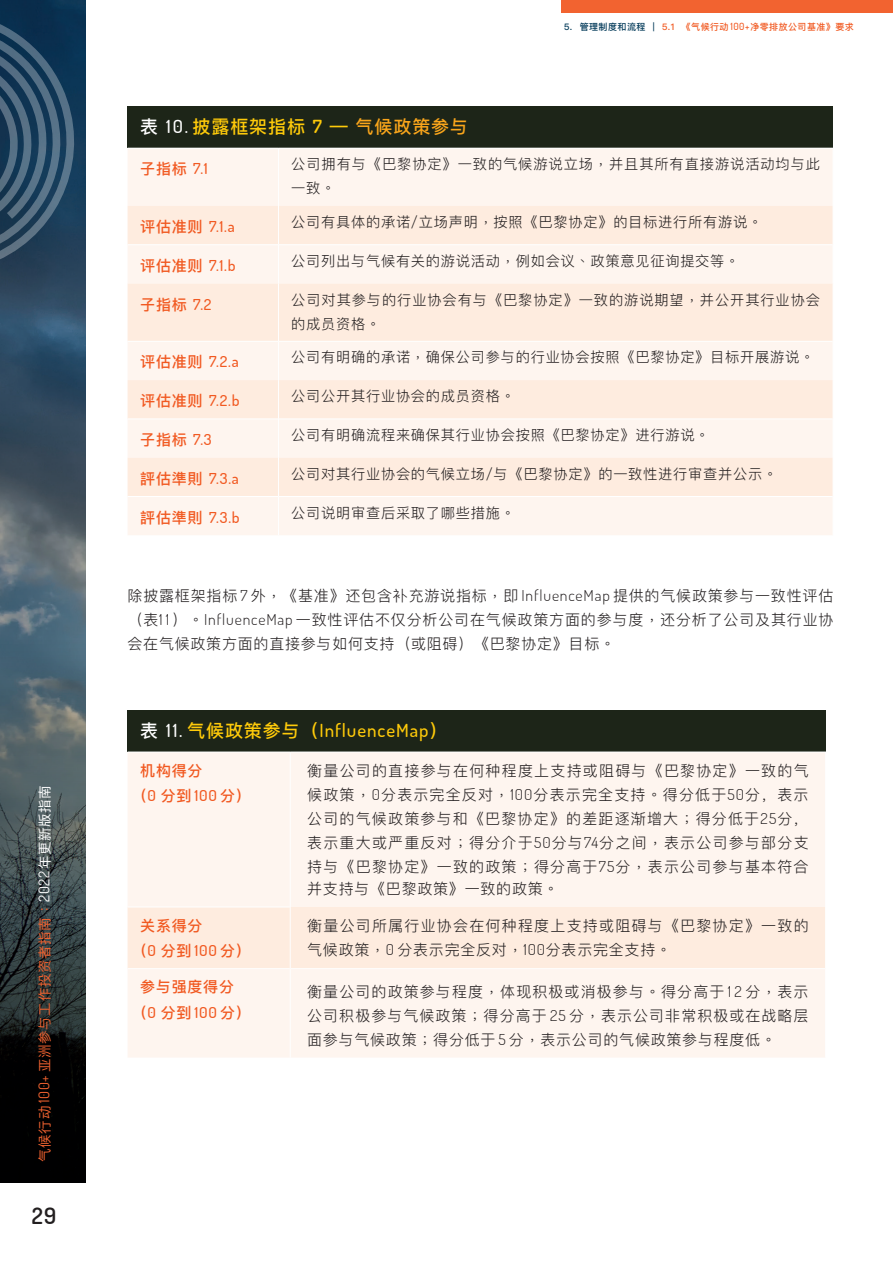
<style>
.page{position:relative;width:893px;height:1263px;background:#fff}
.page>*{position:absolute;margin:0;border:0;box-sizing:border-box;transform-origin:0 0}
.t1{font:600 22.5px "Dosis";color:#231f20}
.t2{font:500 18px "Dosis";letter-spacing:.05em;color:#feca0a;scale:1.05 1}
.t3{font:500 18px "Ping Fang SC";letter-spacing:.05em;color:#feca0a}
.t4{font:300 15px/24px "Ping Fang SC";letter-spacing:.055em;color:#231f20;text-align:justify}
.t5{font:500 15px/25.2px "Ping Fang SC";letter-spacing:.05em;color:#f15921}
.t6{font:300 15px/24px "Ping Fang SC";letter-spacing:.08em;color:#231f20}
.t7{font:500 15px "Dosis";color:#f15921;scale:1.05 1}
.t8{font:300 14.25px/24px "Ping Fang SC";letter-spacing:.05em;color:#231f20}
.t9{font:13.5px "Ping Fang SC";letter-spacing:.05em;color:#f26330}
.t10{font:500 9px "Ping Fang SC";letter-spacing:.05em;color:#f15921}
.s1{font-family:"Dosis";font-size:14.85px}
.s2{font-family:"Dosis";font-size:14.85px;color:#fff}
.s3{color:#fff}
.s4{color:#043b5a}
.s5{font-family:"Dosis";font-size:9.9px}
.s6{font-family:"Dosis";color:#fff}
.s7{font-family:"Dosis";font-weight:600}
.s8{color:#f9a51b}
.s9{font-family:"Dosis"}
.s10{font-family:"Ping Fang SC"}
.s11{font-family:"Ping Fang SC";color:#fff}
</style>
<div class="page">
<img style="left:0;top:0;width:85px;height:640px">
<svg style="left:0;top:640px;width:85px;height:542px;background:#313b3e"></svg>
<svg style="left:0;top:12px;width:76px;height:262px;background:#2c4b65"></svg>
<div style="left:128px;top:710px;width:698px;height:42px;background:#1d2518"></div>
<div style="left:128px;top:753px;width:697px;height:304px;background:#fef5ef"></div>
<div style="left:128px;top:907px;width:697px;height:61px;background:#feecdf"></div>
<hr style="left:128px;top:907px;width:162px;height:1px;background:#fff">
<hr style="left:128px;top:968px;width:162px;height:1px;background:#fff">
<hr style="left:291px;top:968px;width:534px;height:1px;background:#fff">
<hr style="left:290px;top:752px;width:1px;height:155px;background:#fff">
<hr style="left:290px;top:907px;width:1px;height:62px;background:#fff">
<hr style="left:290px;top:969px;width:1px;height:88px;background:#fff">
<div style="left:128px;top:106px;width:705px;height:42px;background:#1d2518"></div>
<div style="left:128px;top:149px;width:705px;height:386px;background:#fef5ef"></div>
<svg style="left:128px;top:206px;width:705px;height:290px;fill:#feecdf"></svg>
<hr style="left:128px;top:244px;width:150px;height:1px;background:#fff">
<hr style="left:128px;top:341px;width:150px;height:1px;background:#fff">
<hr style="left:128px;top:418px;width:150px;height:1px;background:#fff">
<hr style="left:128px;top:496px;width:150px;height:1px;background:#fff">
<hr style="left:279px;top:244px;width:554px;height:1px;background:#fff">
<hr style="left:279px;top:341px;width:554px;height:1px;background:#fff">
<hr style="left:279px;top:418px;width:554px;height:1px;background:#fff">
<hr style="left:279px;top:496px;width:554px;height:1px;background:#fff">
<hr style="left:278px;top:206px;width:1px;height:39px;background:#fff">
<hr style="left:278px;top:284px;width:1px;height:57px;background:#fff">
<hr style="left:278px;top:380px;width:1px;height:39px;background:#fff">
<hr style="left:278px;top:458px;width:1px;height:38px;background:#fff">
<hr style="left:278px;top:149px;width:1px;height:57px;background:#fff">
<hr style="left:278px;top:245px;width:1px;height:39px;background:#fff">
<hr style="left:278px;top:341px;width:1px;height:39px;background:#fff">
<hr style="left:278px;top:419px;width:1px;height:39px;background:#fff">
<hr style="left:278px;top:496px;width:1px;height:39px;background:#fff">
<div style="left:561px;top:0;width:332px;height:13px;background:#f26330"></div>
<p class="t9" style="left:36px;top:1162px;width:378px;rotate:-90deg">气候行动 <span class="s1">100+</span> 亚洲参与工作投资者指南：<span class="s2">2022</span><span class="s3">年更新版指南</span></p>
<h1 class="t1" style="left:32px;top:1201px;width:26px">29</h1>
<p class="t10" style="left:564px;top:21px;width:291px"><span class="s4">5. 管理制度和流程 |</span> 5.1 《气候行动 <span class="s5">100+</span>净零排放公司基准》要求</p>
<p class="t3" style="left:140px;top:116px;width:329px"><span class="s3">表</span> <span class="s6">10.</span> 披露框架指标 <span class="s7">7</span> — <span class="s8">气候政策参与</span></p>
<p class="t5" style="left:140px;top:156px;width:69px">子指标 <span class="s9">7.1</span></p>
<p class="t8" style="left:291px;top:152px;width:530px">公司拥有与《巴黎协定》一致的气候游说立场，并且其所有直接游说活动均与此一致。</p>
<p class="t7" style="left:140px;top:216px;width:91px"><span class="s10">评估准则</span> 7.1.a</p>
<p class="t8" style="left:291px;top:210px;width:472px">公司有具体的承诺/立场声明，按照《巴黎协定》的目标进行所有游说。</p>
<p class="t7" style="left:140px;top:255px;width:92px"><span class="s10">评估准则</span> 7.1.b</p>
<p class="t8" style="left:291px;top:248px;width:450px">公司列出与气候有关的游说活动，例如会议、政策意见征询提交等。</p>
<p class="t5" style="left:140px;top:291px;width:73px">子指标 <span class="s9">7.2</span></p>
<p class="t8" style="left:291px;top:287px;width:530px">公司对其参与的行业协会有与《巴黎协定》一致的游说期望，并公开其行业协会的成员资格。</p>
<p class="t7" style="left:140px;top:351px;width:95px"><span class="s10">评估准则</span> 7.2.a</p>
<p class="t8" style="left:291px;top:345px;width:524px">公司有明确的承诺，确保公司参与的行业协会按照《巴黎协定》目标开展游说。</p>
<p class="t7" style="left:140px;top:390px;width:96px"><span class="s10">评估准则</span> 7.2.b</p>
<p class="t8" style="left:291px;top:384px;width:225px">公司公开其行业协会的成员资格。</p>
<p class="t5" style="left:140px;top:427px;width:73px">子指标 <span class="s9">7.3</span></p>
<p class="t8" style="left:291px;top:423px;width:420px">公司有明确流程来确保其行业协会按照《巴黎协定》进行游说。</p>
<p class="t7" style="left:140px;top:468px;width:95px"><span class="s10">評估準則</span> 7.3.a</p>
<p class="t8" style="left:291px;top:461px;width:487px">公司对其行业协会的气候立场/与《巴黎协定》的一致性进行审查并公示。</p>
<p class="t7" style="left:140px;top:507px;width:96px"><span class="s10">評估準則</span> 7.3.b</p>
<p class="t8" style="left:291px;top:500px;width:225px">公司说明审查后采取了哪些措施。</p>
<p class="t4" style="left:128px;top:584px;width:707px">除披露框架指标 <span class="s9">7</span> 外，《基准》还包含补充游说指标，即 <span class="s9">InfluenceMap</span> 提供的气候政策参与一致性评估（表<span class="s9">11</span> ）。<span class="s9">InfluenceMap</span> 一致性评估不仅分析公司在气候政策方面的参与度，还分析了公司及其行业协会在气候政策方面的直接参与如何支持（或阻碍）《巴黎协定》目标。</p>
<p class="t2" style="left:140px;top:718px;width:294px"><span class="s11">表</span> <span class="s3">11.</span> <span class="s10">气候政策参与（</span>InfluenceMap<span class="s10">）</span></p>
<p class="t5" style="left:132px;top:757px;width:121px;text-indent:9px">机构得分<br>（<span class="s9">0</span> 分到 <span class="s9">100</span> 分）</p>
<p class="t4" style="left:307px;top:758px;width:503px">衡量公司的直接参与在何种程度上支持或阻碍与《巴黎协定》一致的气候政策，<span class="s9">0</span>分表示完全反对，<span class="s9">100</span>分表示完全支持。得分低于<span class="s9">50</span>分，表示公司的气候政策参与和《巴黎协定》的差距逐渐增大；得分低于<span class="s9">25</span>分，表示重大或严重反对；得分介于<span class="s9">50</span>分与<span class="s9">74</span>分之间，表示公司参与部分支持与《巴黎协定》一致的政策；得分高于<span class="s9">75</span>分，表示公司参与基本符合</p>
<p class="t4" style="left:307px;top:877px;width:253px">并支持与《巴黎政策》一致的政策。</p>
<p class="t5" style="left:132px;top:912px;width:121px;text-indent:9px">关系得分<br>（<span class="s9">0</span> 分到 <span class="s9">100</span> 分）</p>
<p class="t6" style="left:307px;top:913px;width:503px">衡量公司所属行业协会在何种程度上支持或阻碍与《巴黎协定》一致的气候政策，<span class="s9">0</span> 分表示完全反对，<span class="s9">100</span>分表示完全支持。</p>
<p class="t5" style="left:132px;top:974px;width:121px;text-align:center">参与强度得分（<span class="s9">0</span> 分到 <span class="s9">100</span> 分）</p>
<p class="t4" style="left:307px;top:979px;width:503px">衡量公司的政策参与程度，体现积极或消极参与。得分高于 <span class="s9">1 2</span> 分，表示公司积极参与气候政策；得分高于 <span class="s9">25</span> 分，表示公司非常积极或在战略层面参与气候政策；得分低于 <span class="s9">5</span> 分，表示公司的气候政策参与程度低。</p>
</div>
